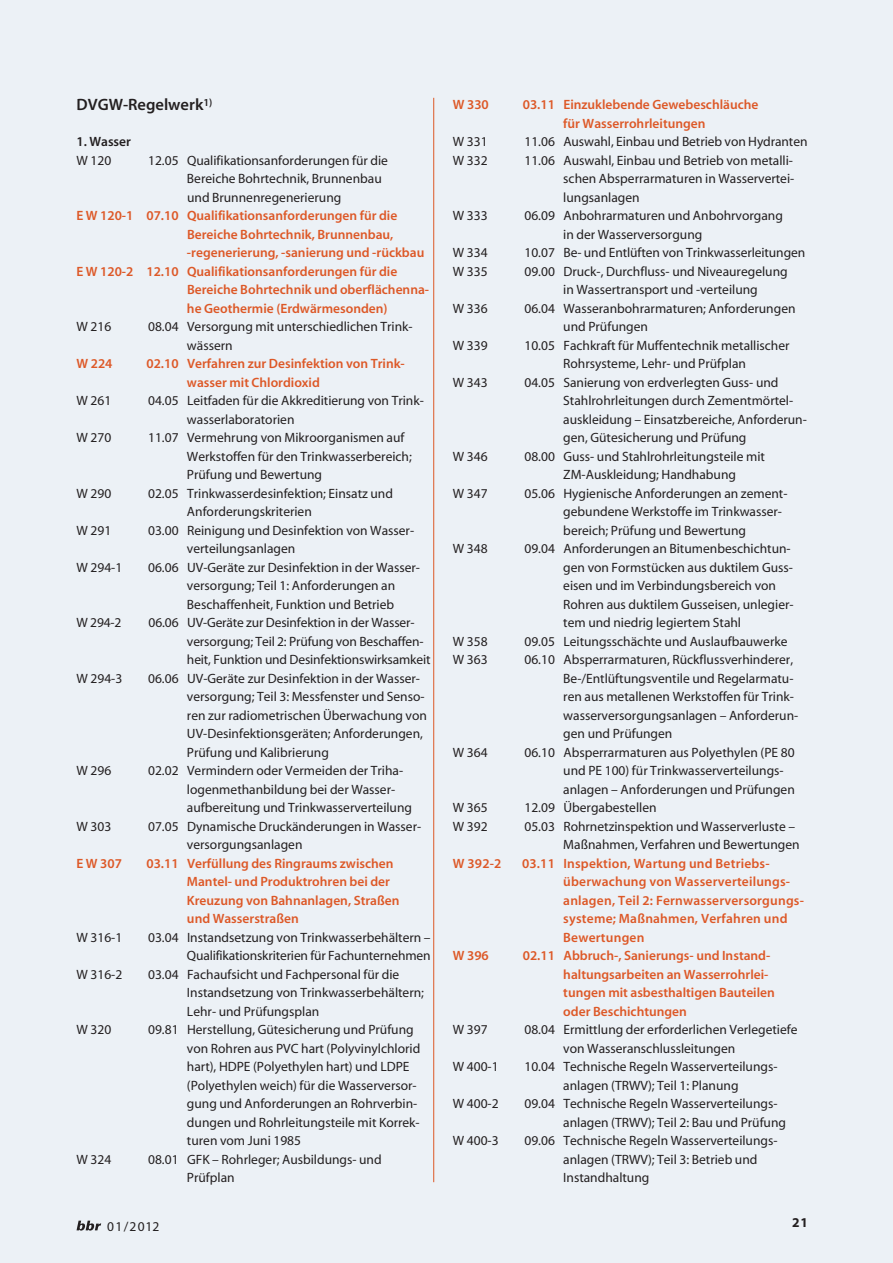
<style>
.page{position:relative;width:893px;height:1263px;background:#ecf1f6}
.page>*{position:absolute;margin:0;border:0;box-sizing:border-box;transform-origin:0 0}
.t1{font:600 16.5px "Myriad T1";color:#231f20}
.t2{font:13.5px/18.5px "Myriad T1";color:#231f20}
.t3{font:600 13.5px/18.5px "Myriad T1";color:#dd5827}
.t4{font:600 13.5px "Myriad T1";color:#231f20}
.t5{font:700 13.5px "Myriad T1";color:#231f20}
</style>
<div class="page">
<hr style="left:433px;top:98px;width:1px;height:1084px;background:#dd5827">
<svg style="left:77px;top:1220px;width:24px;height:10px"></svg>
<p class="t1" style="left:77px;top:98px;width:137px">DVGW-Regelwerk<sup>1)</sup></p>
<p class="t4" style="left:77px;top:137px;width:56px">1. Wasser</p>
<p class="t2" style="left:77px;top:152px;width:36px">W 120</p>
<p class="t2" style="left:187px;top:152px;width:202px;text-indent:-39px">12.05 Qualifikationsanforderungen für die<br>Bereiche Bohrtechnik, Brunnenbau und Brunnenregenerierung</p>
<p class="t3" style="left:77px;top:208px;width:322px">E W 120-1 07.10 Qualifikationsanforderungen für die</p>
<p class="t3" style="left:187px;top:226px;width:208px">Bereiche Bohrtechnik, Brunnenbau,</p>
<p class="t3" style="left:187px;top:245px;width:239px">-regenerierung, -sanierung und -rückbau</p>
<p class="t3" style="left:77px;top:263px;width:322px">E W 120-2 12.10 Qualifikationsanforderungen für die</p>
<p class="t3" style="left:187px;top:282px;width:244px">Bereiche Bohrtechnik und oberflächenna-</p>
<p class="t3" style="left:187px;top:300px;width:202px">he Geothermie (Erdwärmesonden)</p>
<p class="t2" style="left:77px;top:319px;width:36px">W 216</p>
<p class="t2" style="left:187px;top:319px;width:227px;text-indent:-39px">08.04 Versorgung mit unterschiedlichen Trink&shy;wässern</p>
<p class="t3" style="left:77px;top:356px;width:37px">W 224</p>
<p class="t3" style="left:187px;top:356px;width:219px;text-indent:-40px">02.10 Verfahren zur Desinfektion von Trink&shy;wasser mit Chlordioxid</p>
<p class="t2" style="left:77px;top:393px;width:36px">W 261</p>
<p class="t2" style="left:187px;top:393px;width:238px;text-indent:-39px">04.05 Leitfaden für die Akkreditierung von Trink&shy;wasserlaboratorien</p>
<p class="t2" style="left:77px;top:430px;width:36px">W 270</p>
<p class="t2" style="left:187px;top:430px;width:226px;text-indent:-39px">11.07 Vermehrung von Mikroorganismen auf<br>Werkstoffen für den Trinkwasserbereich;<br>Prüfung und Bewertung</p>
<p class="t2" style="left:77px;top:485px;width:36px">W 290</p>
<p class="t2" style="left:187px;top:485px;width:207px;text-indent:-39px">02.05 Trinkwasserdesinfektion; Einsatz und<br>Anforderungskriterien</p>
<p class="t2" style="left:77px;top:522px;width:36px">W 291</p>
<p class="t2" style="left:187px;top:522px;width:229px;text-indent:-39px">03.00 Reinigung und Desinfektion von Wasser&shy;verteilungsanlagen</p>
<p class="t2" style="left:77px;top:559px;width:47px">W 294-1</p>
<p class="t2" style="left:187px;top:559px;width:235px;text-indent:-39px">06.06 UV-Geräte zur Desinfektion in der Wasser&shy;versorgung; Teil 1: Anforderungen an<br>Beschaffenheit, Funktion und Betrieb</p>
<p class="t2" style="left:77px;top:615px;width:47px">W 294-2</p>
<p class="t2" style="left:187px;top:615px;width:245px;text-indent:-38px">06.06 UV-Geräte zur Desinfektion in der Wasser&shy;versorgung; Teil 2: Prüfung von Beschaffen&shy;heit, Funktion und Desinfektionswirksamkeit</p>
<p class="t2" style="left:77px;top:670px;width:47px">W 294-3</p>
<p class="t2" style="left:187px;top:670px;width:242px;text-indent:-39px">06.06 UV-Geräte zur Desinfektion in der Wasser&shy;versorgung; Teil 3: Messfenster und Senso&shy;ren zur radiometrischen Überwachung von UV-Desinfektionsgeräten; Anforderungen, Prüfung und Kalibrierung</p>
<p class="t2" style="left:77px;top:763px;width:36px">W 296</p>
<p class="t2" style="left:187px;top:763px;width:227px;text-indent:-39px">02.02 Vermindern oder Vermeiden der Triha&shy;logenmethanbildung bei der Wasser&shy;aufbereitung und Trinkwasserverteilung</p>
<p class="t2" style="left:77px;top:818px;width:36px">W 303</p>
<p class="t2" style="left:187px;top:818px;width:236px;text-indent:-39px">07.05 Dynamische Druckänderungen in Wasser&shy;versorgungsanlagen</p>
<p class="t3" style="left:77px;top:855px;width:47px">EW307</p>
<p class="t3" style="left:187px;top:855px;width:214px;text-indent:-40px">03.11 Verfüllung des Ringraums zwischen<br>Mantel- und Produktrohren bei der<br>Kreuzung von Bahnanlagen, Straßen und Wasserstraßen</p>
<p class="t2" style="left:77px;top:929px;width:47px">W 316-1</p>
<p class="t2" style="left:148px;top:929px;width:284px;text-align:right">03.04 Instandsetzung von Trinkwasserbehältern –<br>Qualifikationskriterien für Fachunternehmen</p>
<p class="t2" style="left:77px;top:966px;width:47px">W 316-2</p>
<p class="t2" style="left:187px;top:966px;width:239px;text-indent:-39px">03.04 Fachaufsicht und Fachpersonal für die<br>Instandsetzung von Trinkwasserbehältern;<br>Lehr- und Prüfungsplan</p>
<p class="t2" style="left:77px;top:1022px;width:36px">W 320</p>
<p class="t2" style="left:187px;top:1022px;width:235px;text-indent:-39px">09.81 Herstellung, Gütesicherung und Prüfung von Rohren aus PVC hart (Polyvinylchlorid hart), HDPE (Polyethylen hart) und LDPE (Polyethylen weich) für die Wasserversor&shy;gung und Anforderungen an Rohrverbin&shy;dungen und Rohrleitungsteile mit Korrek&shy;turen vom Juni 1985</p>
<p class="t2" style="left:77px;top:1151px;width:36px">W 324</p>
<p class="t2" style="left:187px;top:1151px;width:196px;text-indent:-39px">08.01 GFK – Rohrleger; Ausbildungs- und<br>Prüfplan</p>
<p class="t2" style="left:107px;top:1218px;width:54px">01/2012</p>
<p class="t3" style="left:453px;top:97px;width:37px">W 330</p>
<p class="t3" style="left:563px;top:97px;width:197px;text-indent:-40px">03.11 Einzuklebende Gewebeschläuche für Wasserrohrleitungen</p>
<p class="t2" style="left:453px;top:134px;width:36px">W 331</p>
<p class="t2" style="left:524px;top:134px;width:285px">11.06 Auswahl, Einbau und Betrieb von Hydranten</p>
<p class="t2" style="left:453px;top:152px;width:36px">W 332</p>
<p class="t2" style="left:563px;top:152px;width:233px;text-align:justify;text-indent:-39px">11.06 Auswahl, Einbau und Betrieb von metalli&shy;schen Absperrarmaturen in Wasservertei&shy;lungsanlagen</p>
<p class="t2" style="left:453px;top:208px;width:36px">W 333</p>
<p class="t2" style="left:563px;top:208px;width:221px;text-indent:-39px">06.09 Anbohrarmaturen und Anbohrvorgang in der Wasserversorgung</p>
<p class="t2" style="left:453px;top:245px;width:36px">W 334</p>
<p class="t2" style="left:524px;top:245px;width:282px">10.07 Be- und Entlüften von Trinkwasserleitungen</p>
<p class="t2" style="left:453px;top:263px;width:36px">W 335</p>
<p class="t2" style="left:563px;top:263px;width:226px;text-indent:-39px">09.00 Druck-, Durchfluss- und Niveauregelung in Wassertransport und -verteilung</p>
<p class="t2" style="left:453px;top:300px;width:36px">W 336</p>
<p class="t2" style="left:563px;top:300px;width:234px;text-indent:-39px">06.04 Wasseranbohrarmaturen; Anforderungen und Prüfungen</p>
<p class="t2" style="left:453px;top:337px;width:36px">W 339</p>
<p class="t2" style="left:524px;top:337px;width:267px;text-align:center">10.05 Fachkraft für Muffentechnik metallischer<br>Rohrsysteme, Lehr- und Prüfplan</p>
<p class="t2" style="left:453px;top:374px;width:36px">W 343</p>
<p class="t2" style="left:563px;top:374px;width:245px;text-indent:-39px">04.05 Sanierung von erdverlegten Guss- und Stahlrohrleitungen durch Zementmörtel&shy;auskleidung – Einsatzbereiche, Anforderun&shy;gen, Gütesicherung und Prüfung</p>
<p class="t2" style="left:453px;top:448px;width:36px">W 346</p>
<p class="t2" style="left:563px;top:448px;width:203px;text-indent:-39px">08.00 Guss- und Stahlrohrleitungsteile mit<br>ZM-Auskleidung; Handhabung</p>
<p class="t2" style="left:453px;top:485px;width:36px">W 347</p>
<p class="t2" style="left:563px;top:485px;width:226px;text-indent:-39px">05.06 Hygienische Anforderungen an zement&shy;gebundene Werkstoffe im Trinkwasser&shy;bereich; Prüfung und Bewertung</p>
<p class="t2" style="left:453px;top:541px;width:36px">W 348</p>
<p class="t2" style="left:563px;top:541px;width:232px;text-indent:-39px">09.04 Anforderungen an Bitumenbeschichtun&shy;gen von Formstücken aus duktilem Guss&shy;eisen und im Verbindungsbereich von Rohren aus duktilem Gusseisen, unlegier&shy;tem und niedrig legiertem Stahl</p>
<p class="t2" style="left:453px;top:633px;width:36px">W 358</p>
<p class="t2" style="left:524px;top:633px;width:265px">09.05 Leitungsschächte und Auslaufbauwerke</p>
<p class="t2" style="left:453px;top:652px;width:36px">W 363</p>
<p class="t2" style="left:563px;top:652px;width:236px;text-indent:-39px">06.10 Absperrarmaturen, Rückflussverhinderer, Be-/Entlüftungsventile und Regelarmatu&shy;ren aus metallenen Werkstoffen für Trink&shy;wasserversorgungsanlagen – Anforderun&shy;gen und Prüfungen</p>
<p class="t2" style="left:453px;top:744px;width:36px">W 364</p>
<p class="t2" style="left:563px;top:744px;width:233px;text-indent:-39px">06.10 Absperrarmaturen aus Polyethylen (PE 80 und PE 100) für Trinkwasserverteilungs&shy;anlagen – Anforderungen und Prüfungen</p>
<p class="t2" style="left:453px;top:800px;width:36px">W 365</p>
<p class="t2" style="left:524px;top:800px;width:134px">12.09 Übergabestellen</p>
<p class="t2" style="left:453px;top:818px;width:36px">W 392</p>
<p class="t2" style="left:563px;top:818px;width:238px;text-indent:-39px">05.03 Rohrnetzinspektion und Wasserverluste –<br>Maßnahmen, Verfahren und Bewertungen</p>
<p class="t3" style="left:453px;top:855px;width:50px">W 392-2</p>
<p class="t3" style="left:563px;top:855px;width:242px;text-indent:-41px">03.11 Inspektion, Wartung und Betriebs&shy;überwachung von Wasserverteilungs&shy;anlagen, Teil 2: Fernwasserversorgungs&shy;systeme; Maßnahmen, Verfahren und Bewertungen</p>
<p class="t3" style="left:453px;top:948px;width:37px">W 396</p>
<p class="t3" style="left:563px;top:948px;width:213px;text-indent:-40px">02.11 Abbruch-, Sanierungs- und Instand&shy;haltungsarbeiten an Wasserrohrlei&shy;tungen mit asbesthaltigen Bauteilen oder Beschichtungen</p>
<p class="t2" style="left:453px;top:1022px;width:36px">W 397</p>
<p class="t2" style="left:563px;top:1022px;width:236px;text-indent:-39px">08.04 Ermittlung der erforderlichen Verlegetiefe von Wasseranschlussleitungen</p>
<p class="t2" style="left:453px;top:1059px;width:47px">W 400-1</p>
<p class="t2" style="left:524px;top:1059px;width:255px;text-align:center">10.04 Technische Regeln Wasserverteilungs&shy;anlagen (TRWV); Teil 1: Planung</p>
<p class="t2" style="left:453px;top:1096px;width:47px">W 400-2</p>
<p class="t2" style="left:563px;top:1096px;width:224px;text-indent:-39px">09.04 Technische Regeln Wasserverteilungs&shy;anlagen (TRWV); Teil 2: Bau und Prüfung</p>
<p class="t2" style="left:453px;top:1133px;width:47px">W 400-3</p>
<p class="t2" style="left:563px;top:1133px;width:216px;text-indent:-39px">09.06 Technische Regeln Wasserverteilungs&shy;anlagen (TRWV); Teil 3: Betrieb und<br>Instandhaltung</p>
<p class="t5" style="left:792px;top:1217px;width:17px">21</p>
</div>
